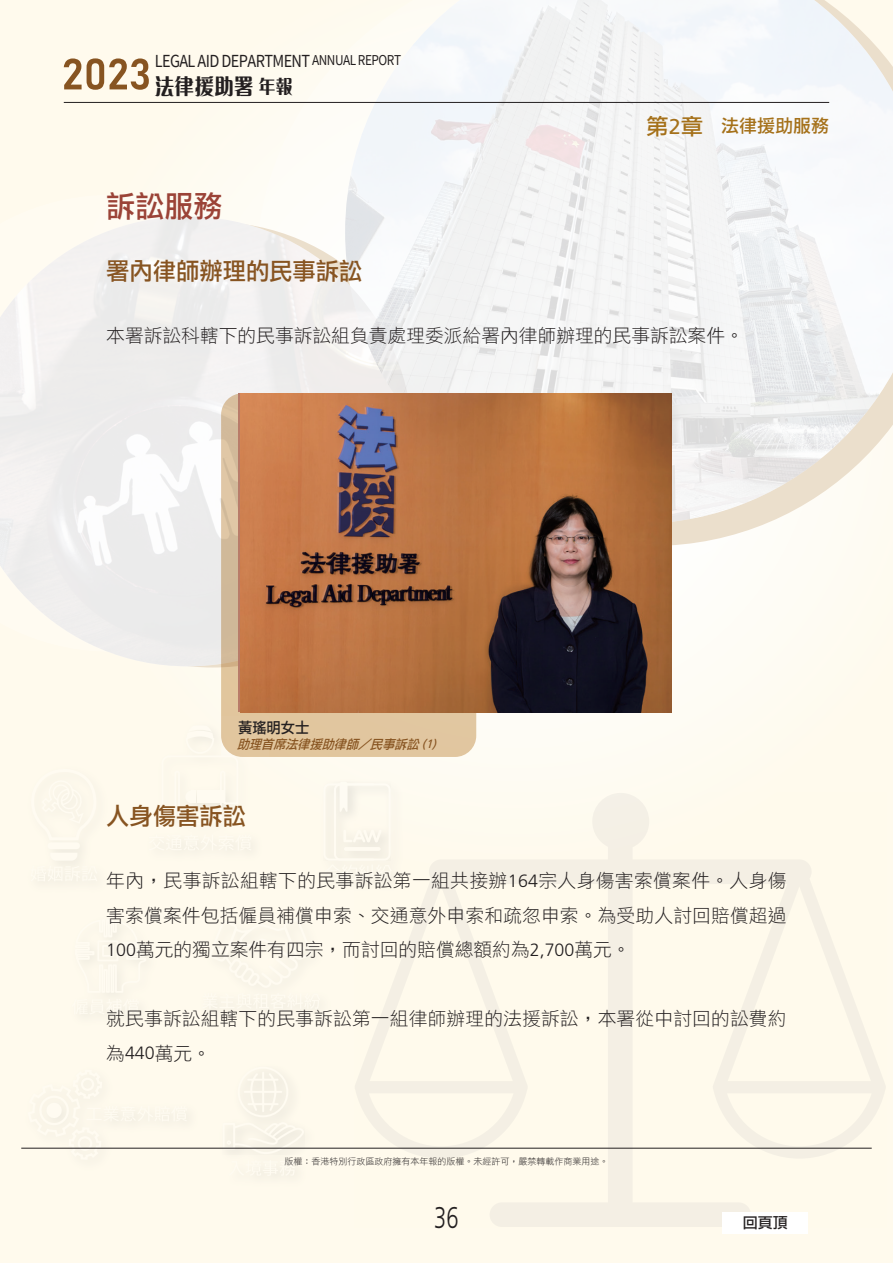
<style>
.page{position:relative;width:893px;height:1263px;background:#fffaed}
.page>*{position:absolute;margin:0;border:0;box-sizing:border-box;transform-origin:0 0}
.txt_bighead{font:30px "DF Li Hei Md WIN BF";color:#9b4337}
.t1{font:300 30px "Frutiger LT Std";color:#231f20;scale:.73 1}
.txt_medhead{font:24px "DF Li Hei Md WIN BF";color:#875421}
.t2{font:800 22.5px "M Ellan HK";color:#231f20;scale:.88 1}
.txt{font:18.75px/34.5px "DF Li Hei W3 WIN BF";letter-spacing:.01em;color:#231f20;text-align:justify}
.t3{font:18px "DF Li Hei Md WIN BF";color:#a5711a}
.t4{font:16.5px "Taipei Sans TC Beta";letter-spacing:-.04em;color:#231f20;scale:.88 1}
.name_caption{font:15px "DF Li Hei Md WIN BF";color:#231f20;scale:.95 1}
.name_caption-2{font:15px "DF Li Hei Md WIN BF";color:#231f20}
.t5{font:italic 12.75px "DF Li Hei Md WIN BF";color:#875421;scale:.95 1}
.t6{font:9px "DF Li Hei W3 WIN BF";color:#231f20}
.s1{font-size:13.5px}
.s2{font-size:19.5px}
.s3{font-size:22.5px}
.s4{font-family:"Frutiger LT Std";font-size:21.3px}
.s5{font-family:"Frutiger LT Std";font-size:12.15px}
.s6{font-family:"Frutiger LT Std";font-weight:300;font-size:17.85px}
</style>
<div class="page">
<div style="left:0;top:195px;width:256px;height:21px;background:#fffbf2"></div>
<div style="left:256px;top:0;width:626px;height:585px;background:#fefcf5"></div>
<svg style="left:355px;top:793px;width:531px;height:434px;background:#fcf7ea"></svg>
<div style="left:194px;top:910px;width:144px;height:116px;background:#fffaed"></div>
<div style="left:202px;top:919px;width:118px;height:90px;background:#fdf8ec"></div>
<div style="left:314px;top:773px;width:95px;height:124px;background:#fefaed"></div>
<div style="left:323px;top:782px;width:69px;height:98px;background:#fbf7eb"></div>
<div style="left:63px;top:911px;width:101px;height:121px;background:#fffaed"></div>
<div style="left:72px;top:918px;width:76px;height:96px;background:#fcf8ec"></div>
<div style="left:214px;top:1058px;width:107px;height:135px;background:#fffaed"></div>
<div style="left:223px;top:1067px;width:81px;height:87px;background:#faf5e9"></div>
<svg style="left:228px;top:1160px;width:67px;height:16px"></svg>
<div style="left:19px;top:1061px;width:185px;height:116px;background:#fffaed"></div>
<div style="left:26px;top:1068px;width:161px;height:93px;background:#fefaed"></div>
<div style="left:22px;top:760px;width:93px;height:138px;background:#fffaed"></div>
<div style="left:48px;top:842px;width:32px;height:7px;background:#fffbf1;border-radius:3px"></div>
<div style="left:30px;top:853px;width:67px;height:28px;background:#fcf8ec"></div>
<div style="left:29px;top:769px;width:69px;height:73px;background:#fdf8eb"></div>
<div style="left:140px;top:717px;width:129px;height:151px;background:#fffaed"></div>
<div style="left:149px;top:834px;width:103px;height:16px;background:#fcf7eb"></div>
<div style="left:161px;top:725px;width:78px;height:100px;background:#fdf9ec"></div>
<img style="left:0;top:216px;width:345px;height:450px">
<img style="left:345px;top:0;width:548px;height:524px">
<hr style="left:21px;top:1148px;width:851px;height:1px;background:#231f20">
<div style="left:723px;top:1212px;width:85px;height:21px;background:#fff"></div>
<hr style="left:64px;top:102px;width:765px;height:1px;background:#231f20">
<svg style="left:64px;top:58px;width:85px;height:32px;background:#c9af91"></svg>
<svg style="left:221px;top:393px;width:255px;height:364px;background:#dbbf9b"></svg>
<img style="left:240px;top:393px;width:432px;height:319px">
<p class="t4" style="left:155px;top:51px;width:281px">LEGAL AID DEPARTMENT <span class="s1">ANNUAL REPORT</span></p>
<p class="t2" style="left:155px;top:71px;width:158px">法律援助署 <span class="s2">年報</span></p>
<p class="txt_bighead" style="left:106px;top:191px;width:118px">訴訟服務</p>
<p class="txt_medhead" style="left:106px;top:259px;width:258px">署內律師辦理的民事訴訟</p>
<p class="t3" style="left:646px;top:117px;width:184px"><span class="s3">第</span><span class="s4">2</span><span class="s3">章</span> 法律援助服務</p>
<p class="txt" style="left:106px;top:318px;width:639px">本署訴訟科轄下的民事訴訟組負責處理委派給署內律師辦理的民事訴訟案件。</p>
<p class="name_caption" style="left:238px;top:720px;width:76px">黃瑤明女士</p>
<p class="t5" style="left:237px;top:738px;width:215px">助理首席法律援助律師／民事訴訟 <span class="s5">(1)</span></p>
<p class="txt_medhead" style="left:106px;top:804px;width:141px">人身傷害訴訟</p>
<p class="txt" style="left:106px;top:863px;width:682px">年內，民事訴訟組轄下的民事訴訟第一組共接辦<span class="s6">164</span>宗人身傷害索償案件。人身傷害索償案件包括僱員補償申索、交通意外申索和疏忽申索。為受助人討回賠償超過<span class="s6">100</span>萬元的獨立案件有四宗，而討回的賠償總額約為<span class="s6">2,700</span>萬元。</p>
<p class="txt" style="left:106px;top:1001px;width:682px">就民事訴訟組轄下的民事訴訟第一組律師辦理的法援訴訟，本署從中討回的訟費約為<span class="s6">440</span>萬元。</p>
<p class="t6" style="left:284px;top:1157px;width:326px">版權：香港特別行政區政府擁有本年報的版權。未經許可，嚴禁轉載作商業用途。</p>
<h1 class="t1" style="left:434px;top:1201px;width:35px">36</h1>
<p class="name_caption-2" style="left:743px;top:1215px;width:46px">回頁頂</p>
</div>
